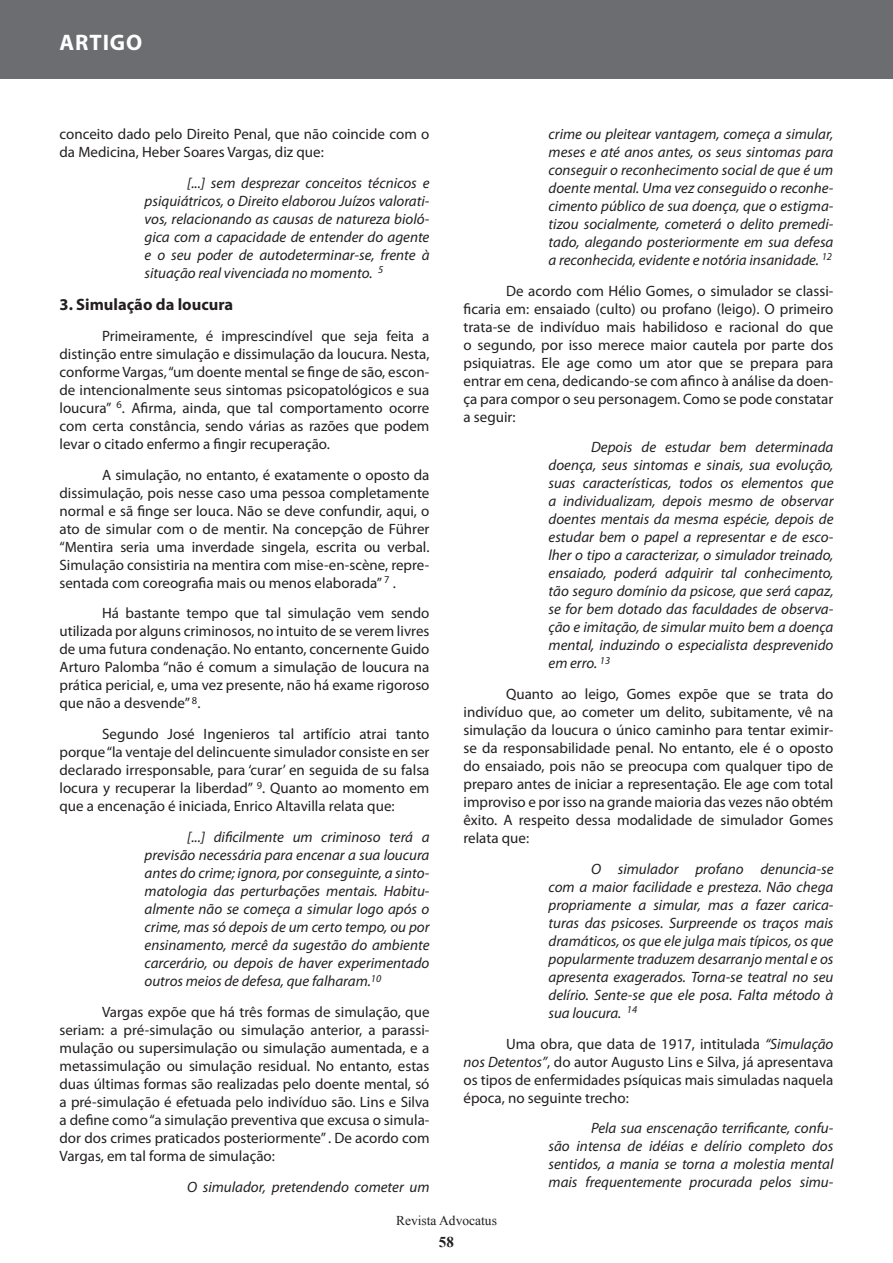
<style>
.page{position:relative;width:893px;height:1263px;background:#fff}
.page>*{position:absolute;margin:0;border:0;box-sizing:border-box;transform-origin:0 0}
.t1{font:700 22.5px "Myriad Pro";letter-spacing:.04em;color:#fff}
.t2{font:700 16.5px "Myriad Pro";color:#231f20}
.t3{font:15px/18px "Myriad Pro";color:#231f20;text-align:justify}
.t4{font:italic 15px/18px "Myriad Pro";color:#231f20;text-align:justify}
.t5{font:700 15px "Times New Roman";color:#231f20}
.t6{font:13.5px "Times New Roman";color:#231f20}
.s1{font-style:italic}
</style>
<div class="page">
<div style="left:0;top:0;width:893px;height:79px;background:#6c6d70"></div>
<h1 class="t1" style="left:60px;top:28px;width:84px">ARTIGO</h1>
<p class="t3" style="left:60px;top:125px;width:371px">conceito dado pelo Direito Penal, que não coincide com o da Medicina, Heber Soares Vargas, diz que:</p>
<p class="t4" style="left:145px;top:173px;width:286px;text-indent:43px">[...] sem desprezar conceitos técnicos e psiquiátricos, o Direito elaborou Juízos valorati&shy;vos, relacionando as causas de natureza bioló&shy;gica com a capacidade de entender do agente e o seu poder de autodeterminar-se, frente à situação real vivenciada no momento. <sup>5</sup></p>
<p class="t2" style="left:60px;top:294px;width:175px">3. Simulação da loucura</p>
<p class="t3" style="left:60px;top:327px;width:371px;text-indent:43px">Primeiramente, é imprescindível que seja feita a distinção entre simulação e dissimulação da loucura. Nesta, conforme Vargas, “um doente mental se finge de são, escon&shy;de intencionalmente seus sintomas psicopatológicos e sua loucura” <sup>6</sup>. Afirma, ainda, que tal comportamento ocorre com certa constância, sendo várias as razões que podem levar o citado enfermo a fingir recuperação.</p>
<p class="t3" style="left:60px;top:465px;width:371px;text-indent:43px">A simulação, no entanto, é exatamente o oposto da dissimulação, pois nesse caso uma pessoa completamente normal e sã finge ser louca. Não se deve confundir, aqui, o ato de simular com o de mentir. Na concepção de Führer “Mentira seria uma inverdade singela, escrita ou verbal.<br>Simulação consistiria na mentira com mise-en-scène, repre&shy;sentada com coreografia mais ou menos elaborada” <sup>7</sup> .</p>
<p class="t3" style="left:60px;top:604px;width:371px;text-indent:43px">Há bastante tempo que tal simulação vem sendo utilizada por alguns criminosos, no intuito de se verem livres de uma futura condenação. No entanto, concernente Guido Arturo Palomba “não é comum a simulação de loucura na prática pericial, e, uma vez presente, não há exame rigoroso que não a desvende” <sup>8</sup>.</p>
<p class="t3" style="left:60px;top:725px;width:371px;text-indent:43px">Segundo José Ingenieros tal artifício atrai tanto porque “la ventaje del delincuente simulador consiste en ser declarado irresponsable, para ‘curar’ en seguida de su falsa locura y recuperar la liberdad” <sup>9</sup>. Quanto ao momento em que a encenação é iniciada, Enrico Altavilla relata que:</p>
<p class="t4" style="left:145px;top:828px;width:286px;text-indent:43px">[...] dificilmente um criminoso terá a previsão necessária para encenar a sua loucura antes do crime; ignora, por conseguinte, a sinto&shy;matologia das perturbações mentais. Habitu&shy;almente não se começa a simular logo após o crime, mas só depois de um certo tempo, ou por ensinamento, mercê da sugestão do ambiente carcerário, ou depois de haver experimentado outros meios de defesa, que falharam.<sup>10</sup></p>
<p class="t3" style="left:60px;top:1002px;width:371px;text-indent:43px">Vargas expõe que há três formas de simulação, que seriam: a pré-simulação ou simulação anterior, a parassi&shy;mulação ou supersimulação ou simulação aumentada, e a metassimulação ou simulação residual. No entanto, estas duas últimas formas são realizadas pelo doente mental, só a pré-simulação é efetuada pelo indivíduo são. Lins e Silva a define como “a simulação preventiva que excusa o simula&shy;dor dos crimes praticados posteriormente” . De acordo com Vargas, em tal forma de simulação:</p>
<p class="t4" style="left:187px;top:1177px;width:244px">O simulador, pretendendo cometer um</p>
<p class="t4" style="left:549px;top:125px;width:286px">crime ou pleitear vantagem, começa a simular, meses e até anos antes, os seus sintomas para conseguir o reconhecimento social de que é um doente mental. Uma vez conseguido o reconhe&shy;cimento público de sua doença, que o estigma&shy;tizou socialmente, cometerá o delito premedi&shy;tado, alegando posteriormente em sua defesa a reconhecida, evidente e notória insanidade. <sup>12</sup></p>
<p class="t3" style="left:463px;top:281px;width:371px;text-indent:43px">De acordo com Hélio Gomes, o simulador se classi&shy;ficaria em: ensaiado (culto) ou profano (leigo). O primeiro trata-se de indivíduo mais habilidoso e racional do que o segundo, por isso merece maior cautela por parte dos psiquiatras. Ele age como um ator que se prepara para entrar em cena, dedicando-se com afinco à análise da doen&shy;ça para compor o seu personagem. Como se pode constatar a seguir:</p>
<p class="t4" style="left:548px;top:438px;width:286px;text-indent:43px">Depois de estudar bem determinada doença, seus sintomas e sinais, sua evolução, suas características, todos os elementos que a individualizam, depois mesmo de observar doentes mentais da mesma espécie, depois de estudar bem o papel a representar e de esco&shy;lher o tipo a caracterizar, o simulador treinado, ensaiado, poderá adquirir tal conhecimento, tão seguro domínio da psicose, que será capaz, se for bem dotado das faculdades de observa&shy;ção e imitação, de simular muito bem a doença mental, induzindo o especialista desprevenido em erro. <sup>13</sup></p>
<p class="t3" style="left:463px;top:685px;width:371px;text-indent:43px">Quanto ao leigo, Gomes expõe que se trata do indivíduo que, ao cometer um delito, subitamente, vê na simulação da loucura o único caminho para tentar eximir&shy;se da responsabilidade penal. No entanto, ele é o oposto do ensaiado, pois não se preocupa com qualquer tipo de preparo antes de iniciar a representação. Ele age com total improviso e por isso na grande maioria das vezes não obtém êxito. A respeito dessa modalidade de simulador Gomes relata que:</p>
<p class="t4" style="left:548px;top:860px;width:286px;text-indent:43px">O simulador profano denuncia-se com a maior facilidade e presteza. Não chega propriamente a simular, mas a fazer carica&shy;turas das psicoses. Surpreende os traços mais dramáticos, os que ele julga mais típicos, os que popularmente traduzem desarranjo mental e os apresenta exagerados. Torna-se teatral no seu delírio. Sente-se que ele posa. Falta método à sua loucura. <sup>14</sup></p>
<p class="t3" style="left:463px;top:1034px;width:371px;text-indent:43px">Uma obra, que data de 1917, intitulada <span class="s1">“Simulação nos Detentos”</span>, do autor Augusto Lins e Silva, já apresentava os tipos de enfermidades psíquicas mais simuladas naquela época, no seguinte trecho:</p>
<p class="t4" style="left:548px;top:1119px;width:286px;text-indent:43px">Pela sua enscenação terrificante, confu&shy;são intensa de idéias e delírio completo dos sentidos, a mania se torna a molestia mental mais frequentemente procurada pelos simu-</p>
<p class="t6" style="left:396px;top:1211px;width:102px">Revista Advocatus</p>
<p class="t5" style="left:439px;top:1231px;width:16px">58</p>
</div>
